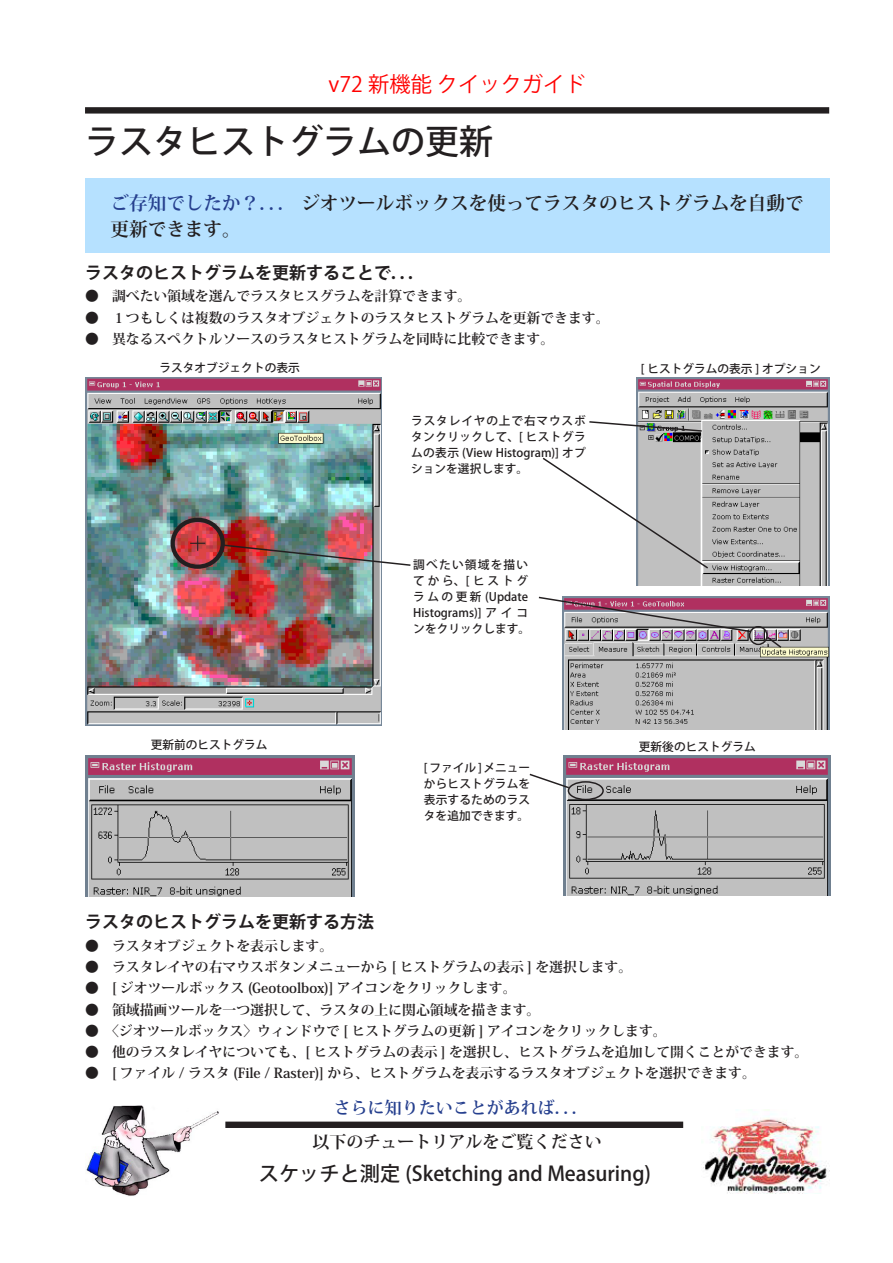
<style>
.page{position:relative;width:893px;height:1263px;background:#fff}
.page>*{position:absolute;margin:0;border:0;box-sizing:border-box;transform-origin:0 0}
.t1{font:500 34.05px "Koz Go Pro";color:#231f20}
.t2{font:21.3px "Koz Go Pro";color:#f00}
.t3{font:500 20.25px "Koz Go Pro";color:#231f20}
.t4{font:700 18.75px/25.5px "Koz Min Pro";color:#231f20}
.t5{font:700 16.95px "Koz Go Pro";color:#231f20}
.t6{font:700 16.95px "Koz Min Pro";color:#231f20}
.t7{font:700 16.95px "Koz Min Pro";color:#253f8e}
.t8{font:700 13.8px "Koz Min Pro";color:#231f20}
.t9{font:500 11.7px/15.9px "Koz Go Pro";color:#231f20;text-align:justify}
.s1{color:#253f8e}
</style>
<div class="page">
<img style="left:86px;top:1105px;width:133px;height:91px">
<div style="left:85px;top:179px;width:744px;height:74px;background:#b6e1ff"></div>
<div style="left:85px;top:107px;width:744px;height:7px;background:#231f20"></div>
<div style="left:225px;top:1121px;width:458px;height:7px;background:#231f20"></div>
<img style="left:703px;top:1110px;width:125px;height:84px">
<img style="left:85px;top:377px;width:297px;height:348px">
<img style="left:636px;top:377px;width:193px;height:208px">
<img style="left:562px;top:597px;width:267px;height:132px">
<img style="left:563px;top:756px;width:268px;height:140px">
<img style="left:85px;top:756px;width:269px;height:141px">
<img style="left:222px;top:543px;width:189px;height:24px">
<svg style="left:538px;top:596px;width:214px;height:37px;background:#b091a0"></svg>
<svg style="left:589px;top:420px;width:114px;height:13px"></svg>
<svg style="left:529px;top:772px;width:42px;height:17px"></svg>
<div style="left:171px;top:518px;width:54px;height:51px;border:4px solid #231f20;border-radius:50%"></div>
<svg style="left:190px;top:536px;width:15px;height:15px"></svg>
<div style="left:568px;top:781px;width:36px;height:19px;border:1px solid #231f20;border-radius:50%"></div>
<div style="left:749px;top:626px;width:19px;height:19px;border:1px solid #231f20;border-radius:50%"></div>
<svg style="left:766px;top:635px;width:17px;height:14px"></svg>
<svg style="left:542px;top:456px;width:168px;height:114px"></svg>
<p class="t2" style="left:328px;top:70px;width:259px">v72 新機能クイックガイド</p>
<p class="t1" style="left:85px;top:120px;width:410px">ラスタヒストグラムの更新</p>
<p class="t4" style="left:111px;top:190px;width:695px"><span class="s1">ご存知でしたか？．．．</span>ジオツールボックスを使ってラスタのヒストグラムを自動で更新できます。</p>
<p class="t5" style="left:85px;top:261px;width:342px">ラスタのヒストグラムを更新することで．．．</p>
<p class="t8" style="left:112px;top:286px;width:361px">調べたい領域を選んでラスタヒスグラムを計算できます。</p>
<p class="t8" style="left:85px;top:286px;width:15px">●</p>
<p class="t8" style="left:85px;top:307px;width:15px">●</p>
<p class="t8" style="left:85px;top:329px;width:15px">●</p>
<p class="t8" style="left:112px;top:307px;width:499px">１つもしくは複数のラスタオブジェクトのラスタヒストグラムを更新できます。</p>
<p class="t8" style="left:112px;top:329px;width:444px">異なるスペクトルソースのラスタヒストグラムを同時に比較できます。</p>
<p class="t9" style="left:159px;top:361px;width:142px">ラスタオブジェクトの表示</p>
<p class="t9" style="left:411px;top:413px;width:176px">ラスタレイヤの上で右マウスボタンクリックして、[ ヒストグラムの表示 (View Histogram)] オプションを選択します。</p>
<p class="t9" style="left:413px;top:558px;width:118px;text-align:left">調べたい領域を描いてから、[ヒストグラムの更新 (Update<br>Histograms)] アイコンをクリックします。</p>
<p class="t9" style="left:641px;top:361px;width:182px">[ ヒストグラムの表示 ] オプション</p>
<p class="t9" style="left:151px;top:737px;width:118px">更新前のヒストグラム</p>
<p class="t5" style="left:85px;top:911px;width:291px">ラスタのヒストグラムを更新する方法</p>
<p class="t8" style="left:112px;top:936px;width:223px">ラスタオブジェクトを表示します。</p>
<p class="t8" style="left:85px;top:936px;width:15px">●</p>
<p class="t9" style="left:424px;top:760px;width:108px">[ ファイル] メニューからヒストグラムを表示するためのラスタを追加できます。</p>
<p class="t9" style="left:639px;top:739px;width:118px">更新後のヒストグラム</p>
<p class="t8" style="left:112px;top:957px;width:522px">ラスタレイヤの右マウスボタンメニューから [ ヒストグラムの表示 ] を選択します。</p>
<p class="t8" style="left:85px;top:957px;width:15px">●</p>
<p class="t8" style="left:85px;top:978px;width:433px">● [ ジオツールボックス (Geotoolbox)] アイコンをクリックします。</p>
<p class="t8" style="left:112px;top:999px;width:430px">領域描画ツールを一つ選択して、ラスタの上に関心領域を描きます。</p>
<p class="t8" style="left:85px;top:999px;width:15px">●</p>
<p class="t8" style="left:85px;top:1021px;width:583px">● 〈ジオツールボックス〉ウィンドウで [ ヒストグラムの更新 ] アイコンをクリックします。</p>
<p class="t8" style="left:112px;top:1042px;width:698px">他のラスタレイヤについても、[ ヒストグラムの表示 ] を選択し、ヒストグラムを追加して開くことができます。</p>
<p class="t8" style="left:85px;top:1042px;width:15px">●</p>
<p class="t8" style="left:85px;top:1063px;width:672px">● [ ファイル / ラスタ (File / Raster)] から、ヒストグラムを表示するラスタオブジェクトを選択できます。</p>
<p class="t7" style="left:334px;top:1096px;width:257px">さらに知りたいことがあれば．．．</p>
<p class="t6" style="left:313px;top:1130px;width:291px">以下のチュートリアルをご覧ください</p>
<p class="t3" style="left:259px;top:1160px;width:394px">スケッチと測定 (Sketching and Measuring(</p>
</div>
